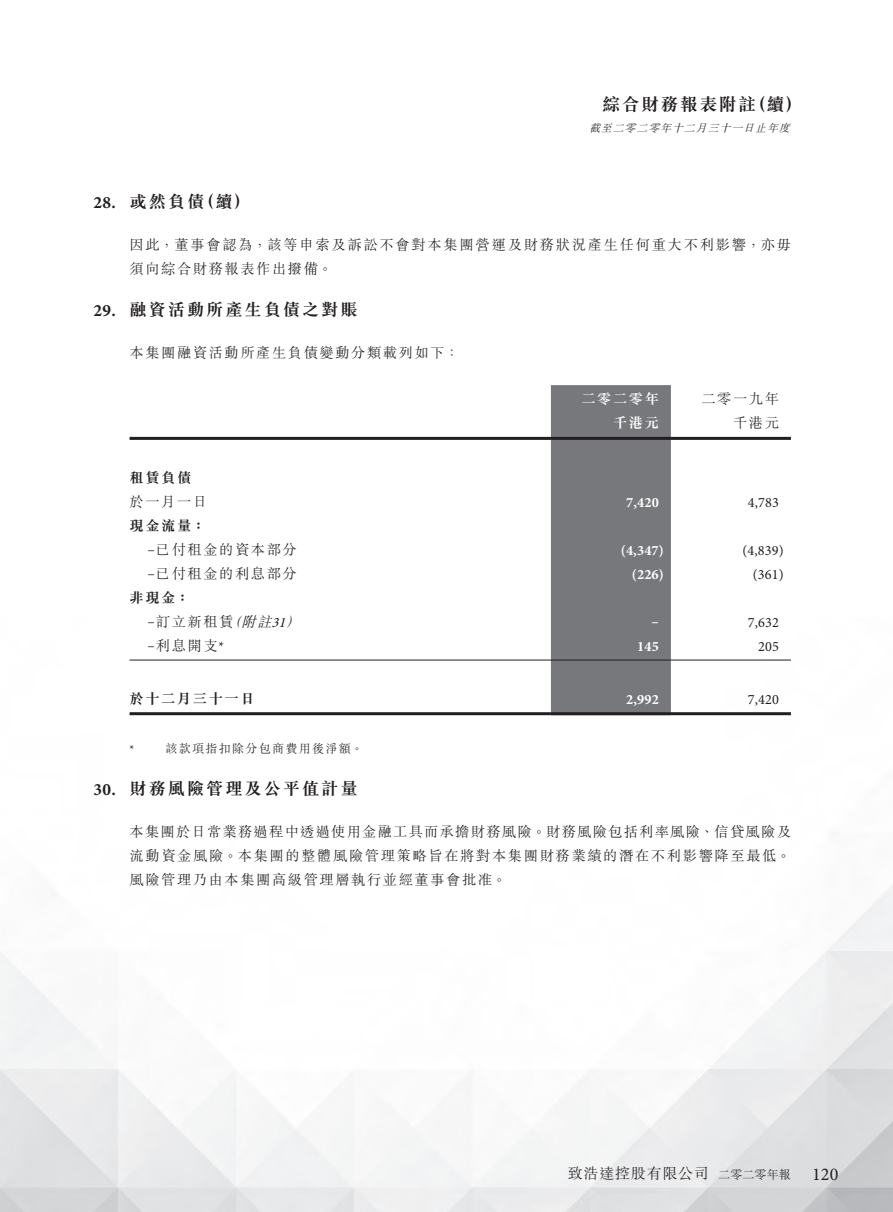
<style>
.page{position:relative;width:893px;height:1212px;background:#fff}
.page>*{position:absolute;margin:0;border:0;box-sizing:border-box;transform-origin:0 0}
.t1{font:700 18px "M Sung HK";letter-spacing:.08em;color:#231f20}
.t2{font:18px "Minion Pro";color:#231f20}
._03_H1{font:700 17.25px "M Sung HK";letter-spacing:.11em;color:#231f20}
._03_H1-2{font:700 17.25px "Minion Pro";color:#231f20}
.t3{font:300 15px "M Sung HK";letter-spacing:.05em;color:#231f20}
._12___P2{font:300 14.25px/24px "M Sung HK";letter-spacing:.115em;color:#231f20}
._15_Table_Stub{font:300 14.25px "M Sung HK";letter-spacing:.11em;color:#231f20}
._01_Body_Text{font:14.25px "Minion Pro";letter-spacing:.01em;color:#231f20}
._01_Body_Text-2{font:700 14.25px "Minion Pro";letter-spacing:.01em;color:#fff}
._15_Table_Stub-2{font:700 14.25px "M Sung HK";letter-spacing:.11em;color:#231f20}
._01_Body_Text-3{font:300 14.25px "M Sung HK";letter-spacing:.11em;color:#231f20}
._01_Body_Text-4{font:700 14.25px "M Sung HK";letter-spacing:.11em;color:#fff}
._15_Table_Stub-3{font:14.25px "Minion Pro";color:#231f20}
._15_Table_Stub-4{font:italic 300 14.25px "M Sung HK";color:#231f20}
._15_Table_Stub-5{font:italic 14.25px "Minion Pro";color:#231f20}
._26___P2__Note{font:300 12px "M Sung HK";letter-spacing:.11em;color:#231f20}
._26___P2__Note-2{font:12px "Minion Pro";color:#231f20}
.t4{font:italic 300 10.8px "M Sung HK";color:#231f20}
.s1{font-family:"Minion Pro";font-weight:400}
</style>
<div class="page">
<div style="left:551px;top:385px;width:120px;height:327px;background:#76787b"></div>
<hr style="left:130px;top:437px;width:421px;height:3px;background:#231f20">
<hr style="left:551px;top:437px;width:120px;height:3px;background:#231f20">
<hr style="left:671px;top:437px;width:120px;height:3px;background:#231f20">
<hr style="left:130px;top:660px;width:421px;height:1px;background:#231f20">
<hr style="left:551px;top:660px;width:120px;height:1px;background:#231f20">
<hr style="left:671px;top:660px;width:120px;height:1px;background:#231f20">
<hr style="left:130px;top:712px;width:421px;height:3px;background:#231f20">
<hr style="left:551px;top:712px;width:120px;height:3px;background:#231f20">
<hr style="left:671px;top:712px;width:120px;height:3px;background:#231f20">
<p class="t1" style="left:749px;top:95px;width:55px">（續(</p>
<p class="t1" style="left:602px;top:95px;width:155px">綜合財務報表附註</p>
<p class="t4" style="left:589px;top:121px;width:206px">截至二零二零年十二月三十一日止年度</p>
<p class="_03_H1-2" style="left:94px;top:192px;width:24px">28.</p>
<p class="_03_H1-2" style="left:94px;top:300px;width:24px">29.</p>
<p class="_03_H1" style="left:198px;top:193px;width:54px">（續(</p>
<p class="_03_H1" style="left:130px;top:193px;width:76px">或然負債</p>
<p class="_12___P2" style="left:130px;top:232px;width:663px">因此，董事會認為，該等申索及訴訟不會對本集團營運及財務狀況產生任何重大不利影響，亦毋須向綜合財務報表作出撥備。</p>
<p class="_03_H1" style="left:130px;top:301px;width:230px">融資活動所產生負債之對賬</p>
<p class="_12___P2" style="left:130px;top:340px;width:331px">本集團融資活動所產生負債變動分類載列如下：</p>
<p class="_01_Body_Text-4" style="left:581px;top:392px;width:79px">二零二零年</p>
<p class="_01_Body_Text-4" style="left:613px;top:416px;width:47px">千港元</p>
<p class="_01_Body_Text-3" style="left:701px;top:389px;width:79px">二零一九年</p>
<p class="_01_Body_Text-3" style="left:733px;top:413px;width:47px">千港元</p>
<p class="_15_Table_Stub-2" style="left:130px;top:471px;width:63px">租賃負債</p>
<p class="_15_Table_Stub" style="left:130px;top:492px;width:79px">於一月一日</p>
<p class="_15_Table_Stub-2" style="left:130px;top:519px;width:78px">現金流量：</p>
<p class="_01_Body_Text-2" style="left:626px;top:494px;width:34px">7,420</p>
<p class="_01_Body_Text" style="left:748px;top:493px;width:33px">4,783</p>
<p class="_15_Table_Stub" style="left:156px;top:540px;width:142px">已付租金的資本部分</p>
<p class="_15_Table_Stub-3" style="left:148px;top:539px;width:9px">–</p>
<p class="_01_Body_Text-2" style="left:621px;top:542px;width:45px">)4,347(</p>
<p class="_01_Body_Text" style="left:742px;top:541px;width:43px">)4,839(</p>
<p class="_15_Table_Stub" style="left:156px;top:564px;width:142px">已付租金的利息部分</p>
<p class="_15_Table_Stub-3" style="left:148px;top:563px;width:9px">–</p>
<p class="_15_Table_Stub-2" style="left:130px;top:591px;width:62px">非現金：</p>
<p class="_01_Body_Text-2" style="left:632px;top:566px;width:34px">)226(</p>
<p class="_01_Body_Text" style="left:753px;top:565px;width:33px">)361(</p>
<p class="_15_Table_Stub" style="left:156px;top:612px;width:79px">訂立新租賃</p>
<p class="_15_Table_Stub-4" style="left:241px;top:612px;width:36px">附註</p>
<p class="_15_Table_Stub-4" style="left:227px;top:612px;width:21px">（</p>
<p class="_15_Table_Stub-4" style="left:285px;top:612px;width:21px">(</p>
<p class="_15_Table_Stub-5" style="left:271px;top:613px;width:20px">31</p>
<p class="_15_Table_Stub-3" style="left:148px;top:611px;width:9px">–</p>
<p class="_01_Body_Text-2" style="left:652px;top:613px;width:9px">–</p>
<p class="_01_Body_Text" style="left:748px;top:613px;width:33px">7,632</p>
<p class="_15_Table_Stub" style="left:156px;top:636px;width:70px">利息開支<span class="s1">*</span></p>
<p class="_15_Table_Stub-3" style="left:148px;top:635px;width:9px">–</p>
<p class="_01_Body_Text-2" style="left:637px;top:638px;width:23px">145</p>
<p class="_01_Body_Text" style="left:758px;top:637px;width:22px">205</p>
<p class="_03_H1-2" style="left:94px;top:779px;width:24px">30.</p>
<p class="_15_Table_Stub-2" style="left:130px;top:691px;width:127px">於十二月三十一日</p>
<p class="_26___P2__Note" style="left:166px;top:740px;width:199px">該款項指扣除分包商費用後淨額。</p>
<p class="_26___P2__Note-2" style="left:130px;top:741px;width:6px">*</p>
<p class="_03_H1" style="left:130px;top:780px;width:230px">財務風險管理及公平值計量</p>
<p class="_01_Body_Text-2" style="left:626px;top:690px;width:34px">2,992</p>
<p class="_01_Body_Text" style="left:748px;top:689px;width:33px">7,420</p>
<p class="_12___P2" style="left:130px;top:819px;width:663px;text-align:justify">本集團於日常業務過程中透過使用金融工具而承擔財務風險。財務風險包括利率風險、信貸風險及流動資金風險。本集團的整體風險管理策略旨在將對本集團財務業績的潛在不利影響降至最低。風險管理乃由本集團高級管理層執行並經董事會批准。</p>
<p class="t3" style="left:568px;top:1163px;width:143px">致浩達控股有限公司</p>
<p class="_26___P2__Note" style="left:718px;top:1166px;width:74px">二零二零年報</p>
<p class="t2" style="left:812px;top:1162px;width:28px">120</p>
</div>
